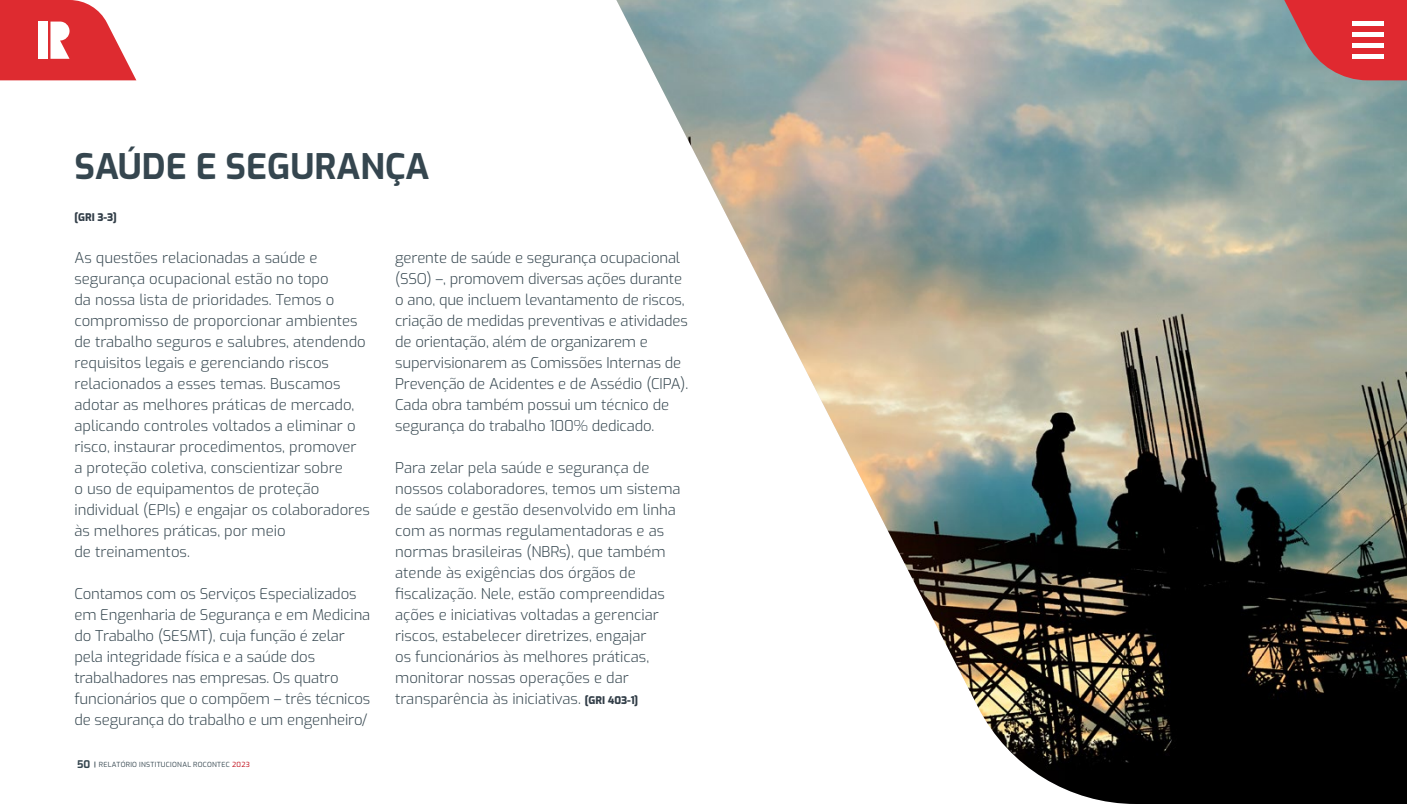
<style>
.page{position:relative;width:1407px;height:804px;background:#fff}
.page>*{position:absolute;margin:0;border:0;box-sizing:border-box;transform-origin:0 0}
.t1{font:700 35px "Exo";color:#35464f}
.t2{font:300 14.88px/21px "Exo";color:#35464f}
.t3{font:800 10.5px "Exo";color:#323e48}
.t4{font:7px "Exo";letter-spacing:.04em;color:#35464f}
.s1{font-weight:800;font-size:10.5px;color:#323e48}
.s2{font-weight:700;font-size:10.5px}
.s3{font-weight:700}
.s4{color:#bf0512}
</style>
<div class="page">
<img style="left:616px;top:0;width:791px;height:803px">
<svg style="left:0;top:0;width:136px;height:80px"></svg>
<svg style="left:1284px;top:0;width:123px;height:80px;background:#cc4349"></svg>
<div style="left:1352px;top:21px;width:31px;height:5px;background:#fff"></div>
<div style="left:1352px;top:32px;width:31px;height:5px;background:#fff"></div>
<div style="left:1352px;top:43px;width:31px;height:5px;background:#fff"></div>
<hr style="left:1352px;top:54px;width:31px;height:4px;background:#fff">
<h1 class="t1" style="left:74px;top:139px;width:357px">SAÚDE E SEGURANÇA</h1>
<p class="t3" style="left:74px;top:209px;width:44px">[GRI 3-3]</p>
<p class="t2" style="left:74px;top:246px;width:297px">As questões relacionadas a saúde e segurança ocupacional estão no topo<br>da nossa lista de prioridades. Temos o compromisso de proporcionar ambientes de trabalho seguros e salubres, atendendo requisitos legais e gerenciando riscos relacionados a esses temas. Buscamos adotar as melhores práticas de mercado, aplicando controles voltados a eliminar o risco, instaurar procedimentos, promover<br>a proteção coletiva, conscientizar sobre<br>o uso de equipamentos de proteção individual (EPIs) e engajar os colaboradores às melhores práticas, por meio<br>de treinamentos.</p>
<p class="t2" style="left:74px;top:582px;width:297px">Contamos com os Serviços Especializados em Engenharia de Segurança e em Medicina do Trabalho (SESMT), cuja função é zelar pela integridade física e a saúde dos trabalhadores nas empresas. Os quatro funcionários que o compõem – três técnicos de segurança do trabalho e um engenheiro/</p>
<p class="t2" style="left:395px;top:246px;width:294px">gerente de saúde e segurança ocupacional (SSO) –, promovem diversas ações durante o ano, que incluem levantamento de riscos, criação de medidas preventivas e atividades de orientação, além de organizarem e supervisionarem as Comissões Internas de Prevenção de Acidentes e de Assédio (CIPA).<br>Cada obra também possui um técnico de segurança do trabalho 100% dedicado.</p>
<p class="t2" style="left:395px;top:456px;width:287px">Para zelar pela saúde e segurança de nossos colaboradores, temos um sistema de saúde e gestão desenvolvido em linha com as normas regulamentadoras e as normas brasileiras (NBRs), que também atende às exigências dos órgãos de fiscalização. Nele, estão compreendidas ações e iniciativas voltadas a gerenciar riscos, estabelecer diretrizes, engajar<br>os funcionários às melhores práticas, monitorar nossas operações e dar transparência às iniciativas. <span class="s1">[GRI 403-1]</span></p>
<p class="t4" style="left:77px;top:759px;width:174px"><span class="s2">50</span> <span class="s3">|</span> RELATÓRIO INSTITUCIONAL ROCONTEC <span class="s4">2023</span></p>
</div>
